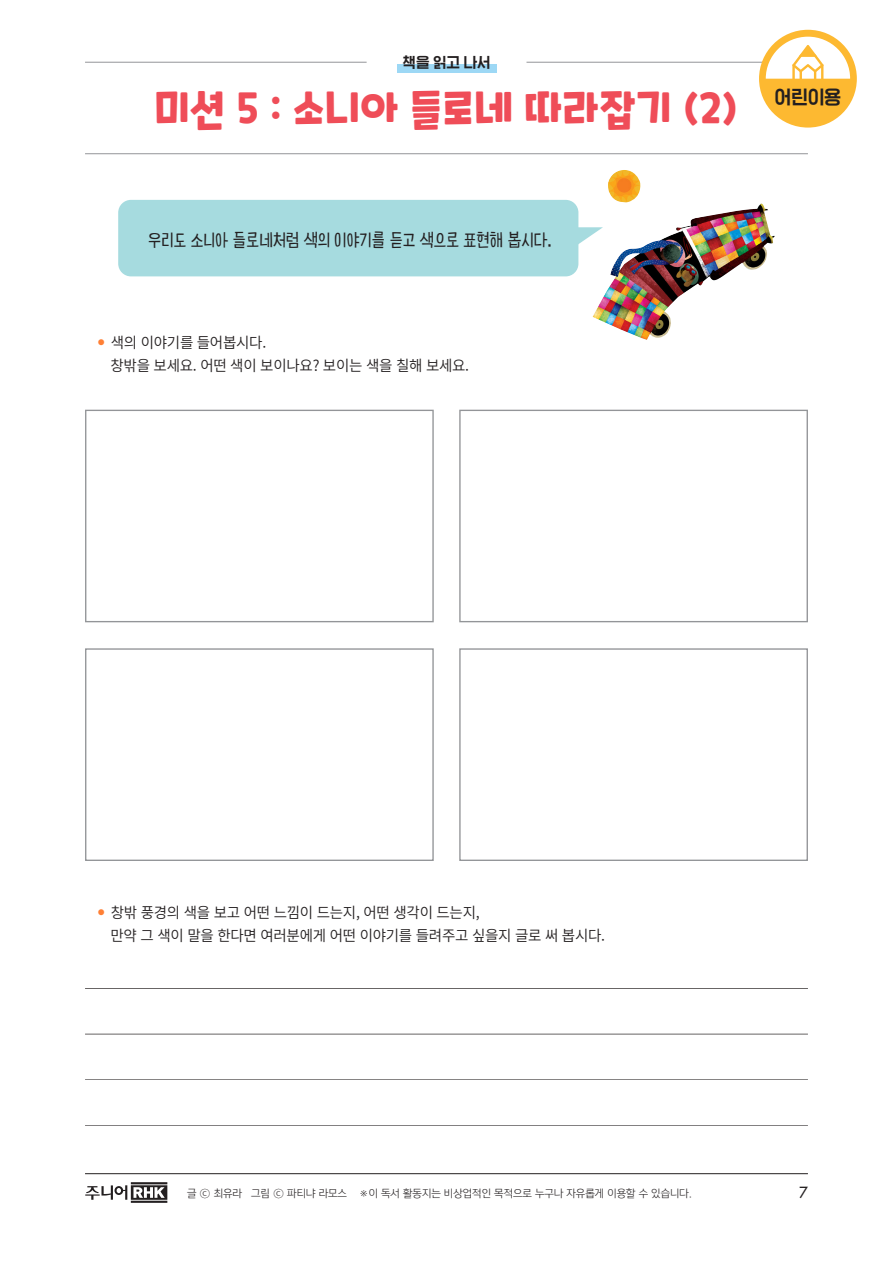
<style>
.page{position:relative;width:893px;height:1263px;background:#fff}
.page>*{position:absolute;margin:0;border:0;box-sizing:border-box;transform-origin:0 0}
.t1{font:700 42px "Cookie Run";color:#ef4d58;scale:.95 1}
.t2{font:19.5px "HGG Gothicssi P80 g";color:#231f20}
.t3{font:18px "Blackboarderaser";letter-spacing:-.01em;color:#231f20}
.t4{font:15px "Source Han Sans K";letter-spacing:-.02em;color:#231f20}
.t5{font:15px "HGG Gothicssi P80 g";color:#231f20}
.t6{font:500 15px "Futura Std";color:#231f20}
.t7{font:10.5px "Yoon Gothic Pro 730";color:#231f20}
</style>
<div class="page">
<svg style="left:85px;top:1182px;width:82px;height:21px"></svg>
<hr style="left:85px;top:1173px;width:723px;height:1px;background:#231f20">
<div style="left:397px;top:64px;width:99px;height:8px;background:#9dd8f5"></div>
<hr style="left:85px;top:153px;width:723px;height:1px;background:#939598">
<hr style="left:85px;top:62px;width:282px;height:1px;background:#939598">
<hr style="left:526px;top:62px;width:282px;height:1px;background:#939598">
<div style="left:759px;top:30px;width:98px;height:98px;background:#fdb931;border-radius:50%"></div>
<svg style="left:766px;top:37px;width:84px;height:42px"></svg>
<div style="left:118px;top:200px;width:460px;height:76px;background:#a6dbdf;border-radius:13px"></div>
<svg style="left:578px;top:227px;width:15px;height:18px"></svg>
<div style="left:85px;top:410px;width:349px;height:212px;border:1px solid #939598"></div>
<div style="left:85px;top:648px;width:349px;height:213px;border:1px solid #939598"></div>
<div style="left:459px;top:410px;width:349px;height:212px;border:1px solid #939598"></div>
<div style="left:459px;top:648px;width:349px;height:213px;border:1px solid #939598"></div>
<hr style="left:85px;top:988px;width:723px;height:1px;background:#231f20">
<hr style="left:85px;top:1079px;width:723px;height:1px;background:#231f20">
<hr style="left:85px;top:1034px;width:723px;height:1px;background:#231f20">
<hr style="left:85px;top:1125px;width:723px;height:1px;background:#231f20">
<img style="left:593px;top:203px;width:182px;height:137px">
<img style="left:607px;top:170px;width:35px;height:34px">
<p class="t5" style="left:403px;top:54px;width:90px">책을 읽고 나서</p>
<p class="t1" style="left:155px;top:79px;width:616px">미션 5 : 소니아 들로네 따라잡기 (2)</p>
<p class="t3" style="left:148px;top:231px;width:405px">우리도 소니아 들로네처럼 색의 이야기를 듣고 색으로 표현해 봅시다.</p>
<p class="t4" style="left:98px;top:334px;width:170px"><sup>●</sup> 색의 이야기를 들어봅시다.</p>
<p class="t4" style="left:111px;top:357px;width:360px">창밖을 보세요. 어떤 색이 보이나요? 보이는 색을 칠해 보세요.</p>
<p class="t2" style="left:775px;top:87px;width:68px">어린이용</p>
<p class="t4" style="left:98px;top:904px;width:383px"><sup>●</sup> 창밖 풍경의 색을 보고 어떤 느낌이 드는지, 어떤 생각이 드는지,</p>
<p class="t4" style="left:111px;top:927px;width:496px">만약 그 색이 말을 한다면 여러분에게 어떤 이야기를 들려주고 싶을지 글로 써 봅시다.</p>
<p class="t7" style="left:187px;top:1186px;width:506px">글 ⓒ 최유라 그림 ⓒ 파티냐 라모스 ※이 독서 활동지는 비상업적인 목적으로 누구나 자유롭게 이용할 수 있습니다.</p>
<p class="t6" style="left:799px;top:1183px;width:10px">7</p>
</div>
